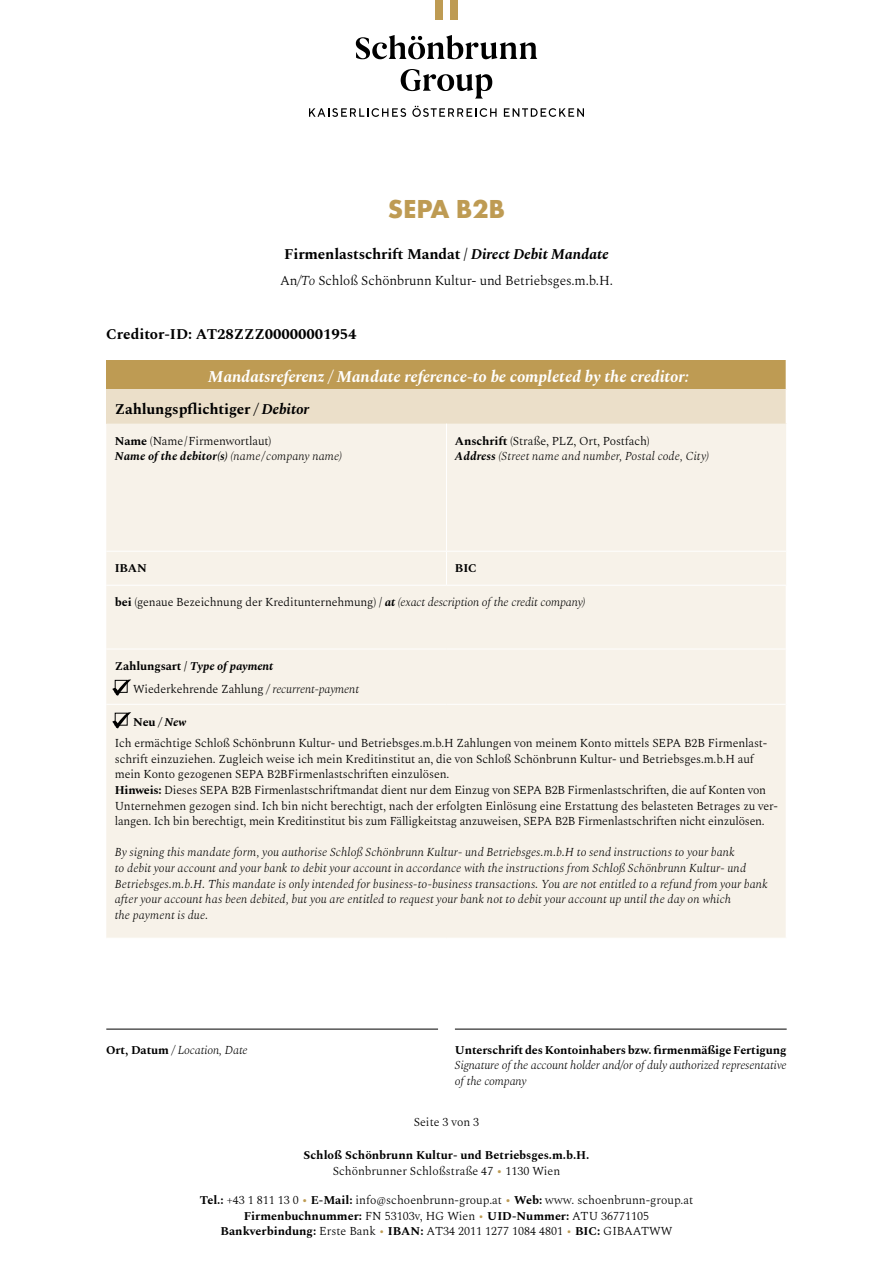
<style>
.page{position:relative;width:893px;height:1263px;background:#fff}
.page>*{position:absolute;margin:0;border:0;box-sizing:border-box;transform-origin:0 0}
.t1{font:700 27px "Futura PT";letter-spacing:-.005em;color:#be9b53}
.t2{font:italic 700 16.5px "Spectral";letter-spacing:-.01em;color:#fff}
.t3{font:700 15px "Spectral";letter-spacing:-.01em;color:#000}
.t4{font:300 13.5px "Spectral";letter-spacing:-.01em;color:#000}
.t5{font:300 12px/15.6px "Spectral";letter-spacing:-.01em;color:#000}
.t6{font:italic 300 12px/15.6px "Spectral";letter-spacing:.005em;color:#000}
.t7{font:700 12px/15.6px "Spectral";letter-spacing:-.01em;color:#000;text-align:center}
.s1{font-style:italic}
.s2{font-weight:700}
.s3{font-weight:700;font-style:italic}
.s4{font-weight:700;font-style:normal}
.s5{font-style:normal}
.s6{font-weight:300}
.s7{color:#be9b53}
.s8{font-weight:700;color:#be9b53}
</style>
<div class="page">
<svg style="left:309px;top:108px;width:97px;height:9px"></svg>
<svg style="left:412px;top:106px;width:85px;height:11px"></svg>
<svg style="left:504px;top:108px;width:80px;height:9px"></svg>
<div style="left:435px;top:1px;width:8px;height:19px;background:#be9b53"></div>
<div style="left:450px;top:1px;width:8px;height:19px;background:#be9b53"></div>
<svg style="left:356px;top:35px;width:181px;height:24px"></svg>
<svg style="left:401px;top:69px;width:91px;height:30px"></svg>
<hr style="left:106px;top:1029px;width:332px;height:1px;background:#000">
<hr style="left:455px;top:1029px;width:332px;height:1px;background:#000">
<div style="left:106px;top:360px;width:681px;height:30px;background:#be9b53"></div>
<div style="left:106px;top:390px;width:681px;height:34px;background:#ebdfc9"></div>
<div style="left:106px;top:424px;width:680px;height:514px;background:#f7f2e9"></div>
<hr style="left:786px;top:360px;width:2px;height:30px;background:#fff">
<hr style="left:786px;top:390px;width:2px;height:34px;background:#fff">
<hr style="left:446px;top:424px;width:1px;height:127px;background:#fff">
<hr style="left:106px;top:551px;width:340px;height:1px;background:#fff">
<hr style="left:446px;top:551px;width:340px;height:1px;background:#fff">
<hr style="left:446px;top:552px;width:1px;height:33px;background:#fff">
<hr style="left:106px;top:585px;width:340px;height:1px;background:#fff">
<hr style="left:446px;top:585px;width:341px;height:1px;background:#fff">
<hr style="left:106px;top:649px;width:340px;height:1px;background:#fff">
<hr style="left:446px;top:649px;width:340px;height:1px;background:#fff">
<hr style="left:106px;top:704px;width:340px;height:1px;background:#fff">
<hr style="left:446px;top:704px;width:340px;height:1px;background:#fff">
<svg style="left:112px;top:679px;width:19px;height:17px"></svg>
<svg style="left:112px;top:712px;width:19px;height:17px"></svg>
<h1 class="t1" style="left:388px;top:192px;width:119px">SEPA B2B</h1>
<p class="t3" style="left:284px;top:243px;width:326px">Firmenlastschrift Mandat / <span class="s1">Direct Debit Mandate</span></p>
<p class="t4" style="left:280px;top:271px;width:334px">An<span class="s1">/To</span> Schloß Schönbrunn Kultur- und Betriebsges.m.b.H.</p>
<p class="t3" style="left:106px;top:323px;width:252px">Creditor-ID: AT28ZZZ00000001954</p>
<h2 class="t2" style="left:208px;top:364px;width:482px">Mandatsreferenz / Mandate reference-to be completed by the creditor:</h2>
<p class="t3" style="left:115px;top:398px;width:196px">Zahlungspflichtiger <span class="s1">/ Debitor</span></p>
<p class="t5" style="left:115px;top:432px;width:229px"><span class="s2">Name</span> (Name / Firmenwortlaut)<br><span class="s3">Name of the debitor(s)</span> <span class="s1">(name / company name)</span></p>
<p class="t6" style="left:455px;top:432px;width:256px"><span class="s4">Anschrift</span> <span class="s5">(Straße, PLZ, Ort, Postfach)<br></span><span class="s2">Address</span> (Street name and number, Postal code, City)</p>
<p class="t7" style="left:115px;top:560px;width:34px">IBAN</p>
<p class="t7" style="left:455px;top:560px;width:23px">BIC</p>
<p class="t5" style="left:115px;top:594px;width:472px"><span class="s2">bei</span> (genaue Bezeichnung der Kreditunternehmung) / <span class="s3">at</span> <span class="s1">(exact description of the credit company)</span></p>
<p class="t5" style="left:133px;top:654px;width:227px;line-height:22.5px;text-indent:-18px"><span class="s2">Zahlungsart /</span> <span class="s3">Type of payment<br></span>Wiederkehrende Zahlung <span class="s1">/ recurrent-payment</span></p>
<p class="t5" style="left:115px;top:710px;width:654px;line-height:21.6px;text-indent:18px"><span class="s2">Neu</span> <span class="s3">/ New<br></span>Ich ermächtige Schloß Schönbrunn Kultur- und Betriebsges.m.b.H Zahlungen von meinem Konto mittels SEPA B2B Firmenlast-</p>
<p class="t5" style="left:115px;top:750px;width:665px">schrift einzuziehen. Zugleich weise ich mein Kreditinstitut an, die von Schloß Schönbrunn Kultur- und Betriebsges.m.b.H auf mein Konto gezogenen SEPA B2BFirmenlastschriften einzulösen.<br><span class="s2">Hinweis:</span> Dieses SEPA B2B Firmenlastschriftmandat dient nur dem Einzug von SEPA B2B Firmenlastschriften, die auf Konten von Unternehmen gezogen sind. Ich bin nicht berechtigt, nach der erfolgten Einlösung eine Erstattung des belasteten Betrages zu ver&shy;langen. Ich bin berechtigt, mein Kreditinstitut bis zum Fälligkeitstag anzuweisen, SEPA B2B Firmenlastschriften nicht einzulösen.</p>
<p class="t6" style="left:115px;top:844px;width:654px">By signing this mandate form, you authorise Schloß Schönbrunn Kultur- und Betriebsges.m.b.H to send instructions to your bank<br>to debit your account and your bank to debit your account in accordance with the instructions from Schloß Schönbrunn Kultur- und Betriebsges.m.b.H. This mandate is only intended for business-to-business transactions. You are not entitled to a refund from your bank after your account has been debited, but you are entitled to request your bank not to debit your account up until the day on which<br>the payment is due.</p>
<p class="t6" style="left:106px;top:1041px;width:143px"><span class="s4">Ort, Datum</span> / Location, Date</p>
<p class="t7" style="left:455px;top:1041px;width:333px">Unterschrift des Kontoinhabers bzw. firmenmäßige Fertigung</p>
<p class="t6" style="left:455px;top:1056px;width:333px">Signature of the account holder and/or of duly authorized representative of the company</p>
<p class="t5" style="left:414px;top:1113px;width:67px">Seite 3 von 3</p>
<p class="t7" style="left:303px;top:1146px;width:287px">Schloß Schönbrunn Kultur- und Betriebsges.m.b.H.<br><span class="s6">Schönbrunner Schloßstraße 47</span> <span class="s7">•</span> <span class="s6">1130 Wien</span></p>
<p class="t5" style="left:200px;top:1191px;width:495px;text-align:center"><span class="s2">Tel.:</span> +43 1 811 13 0 <span class="s8">•</span> <span class="s2">E-Mail:</span> info@schoenbrunn-group.at <span class="s8">•</span> <span class="s2">Web:</span> www. schoenbrunn-group.at<br><span class="s2">Firmenbuchnummer:</span> FN 53103v, HG Wien <span class="s7">•</span> <span class="s2">UID-Nummer:</span> ATU 36771105<br><span class="s2">Bankverbindung:</span> Erste Bank <span class="s7">•</span> <span class="s2">IBAN:</span> AT34 2011 1277 1084 4801 <span class="s7">•</span> <span class="s2">BIC:</span> GIBAATWW</p>
</div>
